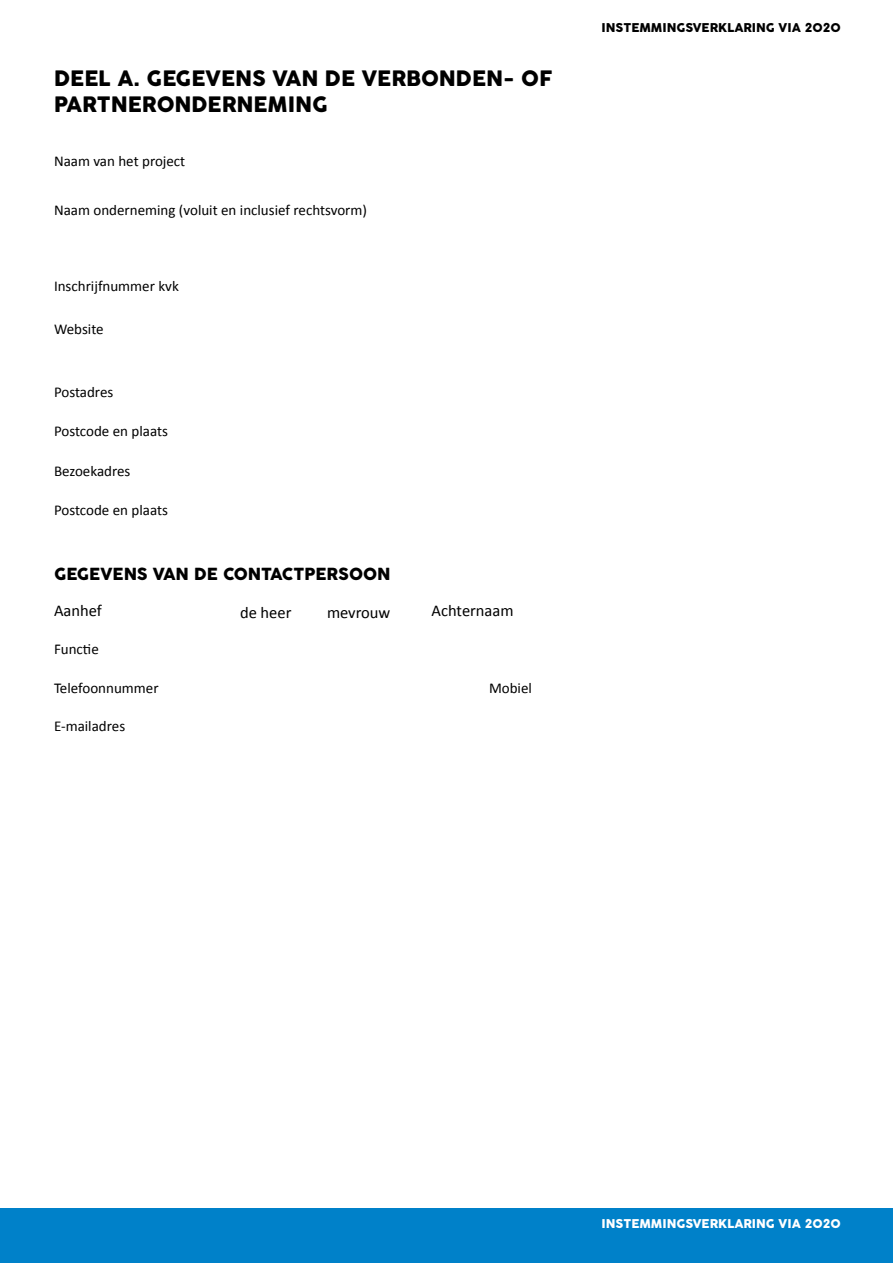
<style>
.page{position:relative;width:893px;height:1263px;background:#fff}
.page>*{position:absolute;margin:0;border:0;box-sizing:border-box;transform-origin:0 0}
.t1{font:21px "Cocogoose Pro";color:#000}
.Paragraaf{font:16.5px "Calibri";color:#000}
.t2{font:16.5px "Cocogoose Pro";color:#000}
.t3{font:15px "Calibri";color:#000}
.t4{font:12px "Cocogoose Pro";color:#000}
.t5{font:12px "Cocogoose Pro";color:#fff}
</style>
<div class="page">
<div style="left:0;top:1209px;width:893px;height:54px;background:#0081c9"></div>
<p class="t1" style="left:54px;top:65px;width:500px">DEEL A. GEGEVENS VAN DE VERBONDEN- OF</p>
<p class="t1" style="left:54px;top:90px;width:275px">PARTNERONDERNEMING</p>
<p class="t3" style="left:54px;top:151px;width:133px">Naam van het project</p>
<p class="t3" style="left:54px;top:200px;width:315px">Naam onderneming (voluit en inclusief rechtsvorm)</p>
<p class="t3" style="left:54px;top:275px;width:126px">Inschrijfnummer kvk</p>
<p class="t3" style="left:54px;top:319px;width:51px">Website</p>
<p class="t3" style="left:54px;top:382px;width:61px">Postadres</p>
<p class="t3" style="left:54px;top:421px;width:115px">Postcode en plaats</p>
<p class="t3" style="left:54px;top:460px;width:78px">Bezoekadres</p>
<p class="t3" style="left:54px;top:499px;width:115px">Postcode en plaats</p>
<p class="t2" style="left:54px;top:563px;width:338px">GEGEVENS VAN DE CONTACTPERSOON</p>
<p class="Paragraaf" style="left:54px;top:599px;width:49px">Aanhef</p>
<p class="Paragraaf" style="left:240px;top:601px;width:53px">de heer</p>
<p class="Paragraaf" style="left:327px;top:601px;width:65px">mevrouw</p>
<p class="Paragraaf" style="left:432px;top:599px;width:84px">Achternaam</p>
<p class="t3" style="left:54px;top:639px;width:46px">Functie</p>
<p class="t3" style="left:54px;top:677px;width:106px">Telefoonnummer</p>
<p class="t3" style="left:489px;top:677px;width:44px">Mobiel</p>
<p class="t3" style="left:54px;top:716px;width:73px">E-mailadres</p>
<p class="t4" style="left:602px;top:19px;width:241px">INSTEMMINGSVERKLARING VIA 2020</p>
<p class="t5" style="left:602px;top:1216px;width:241px">INSTEMMINGSVERKLARING VIA 2020</p>
</div>
